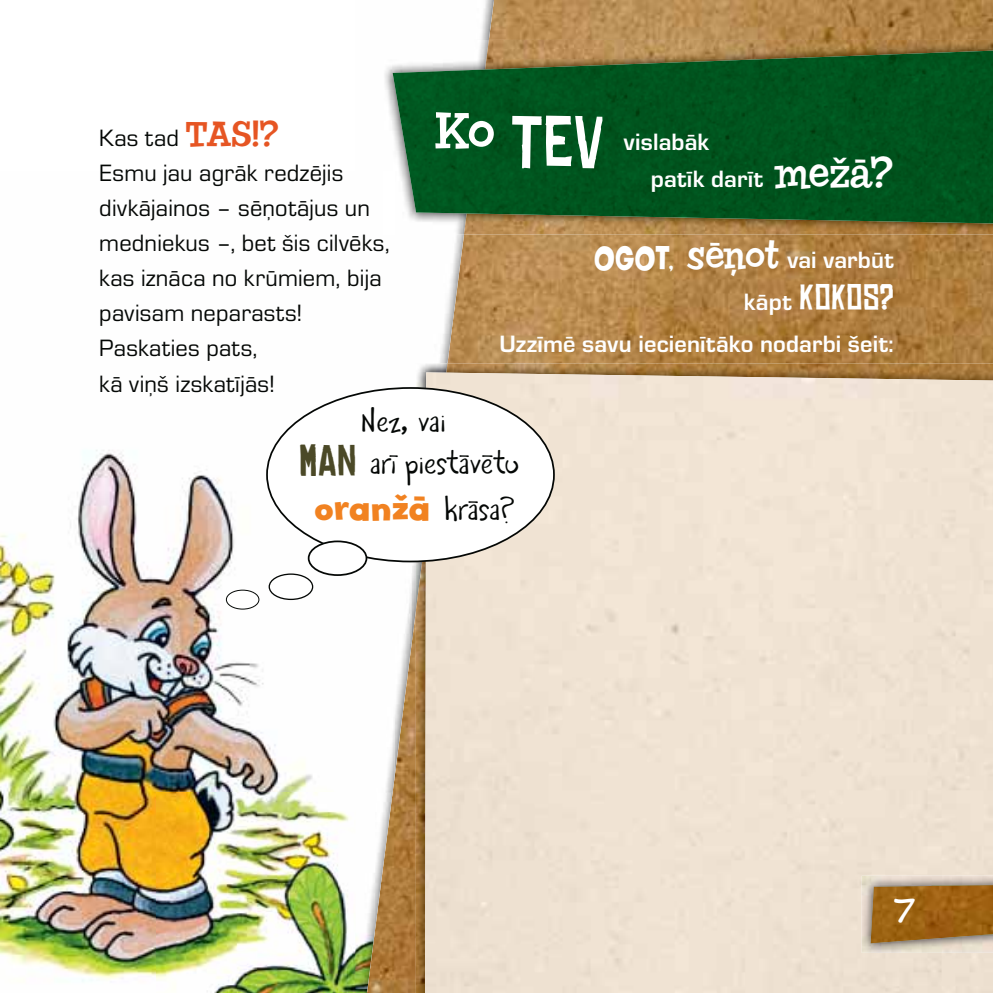
<style>
.page{position:relative;width:993px;height:993px;background:#fff}
.page>*{position:absolute;margin:0;border:0;box-sizing:border-box;transform-origin:0 0}
.t1{font:52.5px "Chowderhead";color:#fff}
.t2{font:42px "Chinese Rocks Rg";color:#4b4927}
.t3{font:700 35px "Billy";letter-spacing:.01em;color:#f18221}
.t4{font:35px "Chinese Rocks Rg";letter-spacing:.01em;color:#fff}
.t5{font:700 31.5px "Rafa Px";color:#fff}
.t6{font:28px/42.5px "Rafa Px";color:#040705}
.t7{font:24.5px/35px "Eurostile";letter-spacing:.01em;color:#040705}
.t8{font:700 24.5px/36.2px "Eurostile";letter-spacing:.01em;color:#fff}
.s1{font-family:"Chowderhead";font-size:35px;color:#e65523}
.s2{font-family:"Chowderhead";font-weight:400;font-size:42px}
.s3{font-family:"Roller World BTN";font-weight:400;font-size:31.5px}
.s4{font-family:"Chowderhead";font-weight:400;font-size:38.5px}
.s5{font-family:"Eurostile";font-weight:700;font-size:24.5px}
.s6{font-family:"Rafa Px";font-weight:400;font-size:28px;color:#040705}
</style>
<div class="page">
<img style="left:0;top:394px;width:355px;height:588px">
<img style="left:157px;top:792px;width:210px;height:200px">
<img style="left:367px;top:0;width:625px;height:992px">
<img style="left:383px;top:40px;width:81px;height:194px">
<img style="left:383px;top:172px;width:11px;height:62px">
<img style="left:464px;top:40px;width:528px;height:194px">
<img style="left:392px;top:51px;width:600px;height:172px">
<img style="left:416px;top:363px;width:29px;height:24px">
<img style="left:445px;top:363px;width:547px;height:9px">
<img style="left:416px;top:562px;width:9px;height:430px">
<div style="left:425px;top:372px;width:567px;height:620px;background:#f0e3d3"></div>
<img style="left:861px;top:875px;width:131px;height:77px">
<img style="left:870px;top:884px;width:122px;height:59px">
<div style="left:267px;top:388px;width:286px;height:173px;background:#fff;border-radius:50%"></div>
<div style="left:308px;top:541px;width:58px;height:34px;background:#fff;border-radius:50%"></div>
<div style="left:308px;top:540px;width:59px;height:35px;border:2px solid #040705;border-radius:50%"></div>
<div style="left:269px;top:574px;width:43px;height:25px;background:#fff;border-radius:50%"></div>
<div style="left:268px;top:573px;width:45px;height:27px;border:1px solid #040705;border-radius:50%"></div>
<div style="left:226px;top:590px;width:33px;height:19px;background:#fff;border-radius:50%"></div>
<div style="left:226px;top:589px;width:33px;height:20px;border:1px solid #040705;border-radius:50%"></div>
<div style="left:511px;top:116px;width:91px;height:52px;background:#00541e"></div>
<p class="t7" style="left:99px;top:123px;width:292px">Kas tad <span class="s1">TAS!?<br></span>Esmu jau agrāk redzējis divkājainos – sēņotājus un medniekus –, bet šis cilvēks, kas iznāca no krūmiem, bija pavisam neparasts!<br>Paskaties pats,<br>kā viņš izskatījās!</p>
<h1 class="t1" style="left:434px;top:111px;width:62px">Ko</h1>
<p class="t8" style="left:650px;top:126px;width:244px;text-indent:-27px">vislabāk<br>patīk darīt <span class="s2">mežā?</span></p>
<p class="t8" style="left:594px;top:244px;width:301px"><span class="s3">Ogot,</span> <span class="s4">sēņot</span> vai varbūt</p>
<h3 class="t4" style="left:743px;top:277px;width:151px"><span class="s5">kāpt</span> KOKOS?</h3>
<p class="t8" style="left:499px;top:328px;width:395px">Uzzīmē savu iecienītāko nodarbi šeit:</p>
<p class="t6" style="left:370px;top:402px;width:151px;text-indent:-9px">Nez, vai<br>arī piestāvētu</p>
<h2 class="t2" style="left:299px;top:437px;width:59px">MAN</h2>
<h3 class="t3" style="left:314px;top:488px;width:204px">oranžā <span class="s6">krāsa?</span></h3>
<p class="t5" style="left:893px;top:892px;width:22px">7</p>
</div>
